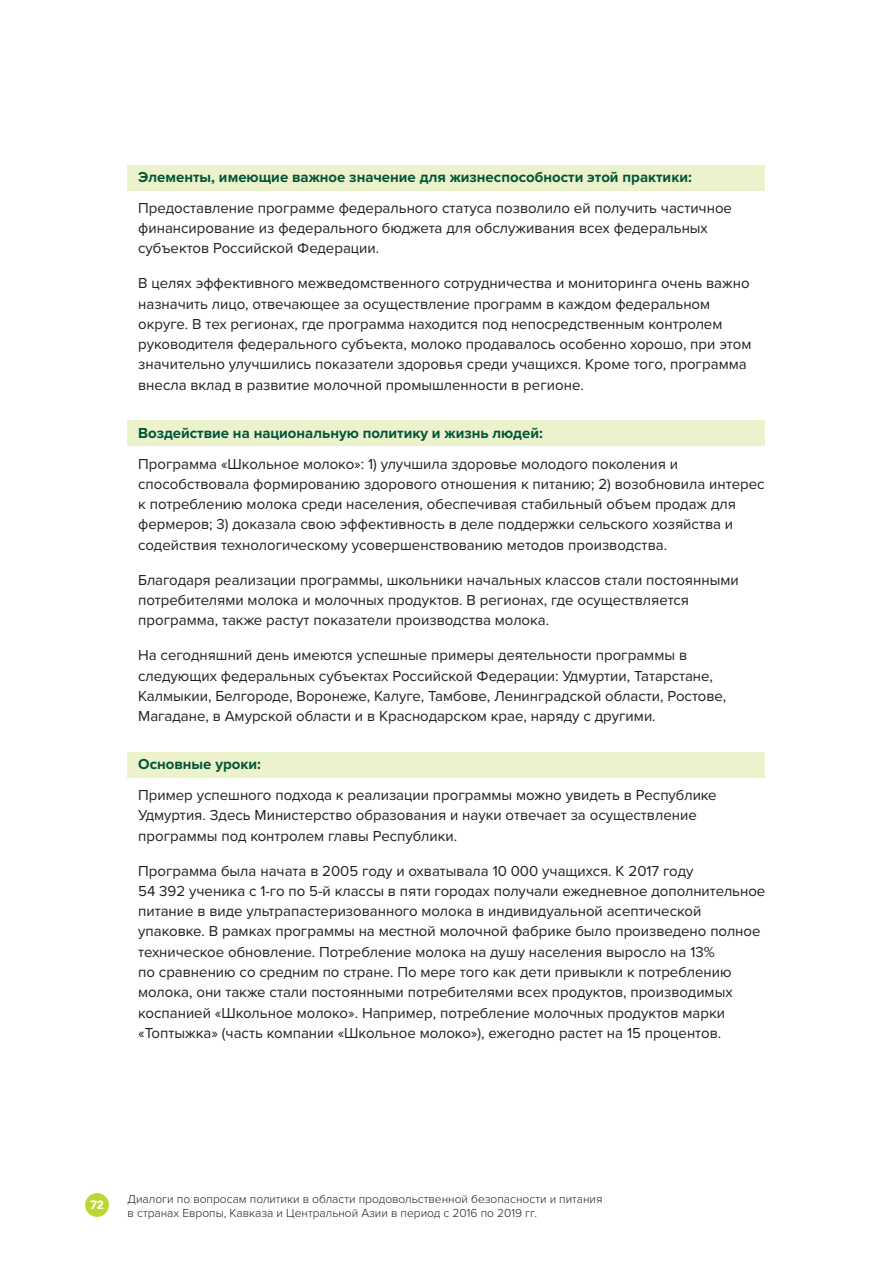
<style>
.page{position:relative;width:893px;height:1263px;background:#fff}
.page>*{position:absolute;margin:0;border:0;box-sizing:border-box;transform-origin:0 0}
.Normal_indented{font:15px/20.2px "Proxima Nova";color:#231f20}
.shaded_sub{font:700 15px "Proxima Nova";color:#005638}
.t1{font:300 12px/13.5px "Proxima Nova";color:#231f20}
.t2{font:900 12px "Avenir";color:#fff}
</style>
<div class="page">
<div style="left:85px;top:1193px;width:24px;height:24px;background:#bed630;border-radius:50%"></div>
<div style="left:128px;top:165px;width:637px;height:25px;background:#ecf2cb"></div>
<div style="left:128px;top:421px;width:637px;height:25px;background:#ecf2cb"></div>
<div style="left:128px;top:752px;width:637px;height:26px;background:#ecf2cb"></div>
<p class="shaded_sub" style="left:138px;top:168px;width:555px">Элементы, имеющие важное значение для жизнеспособности этой практики:</p>
<p class="Normal_indented" style="left:138px;top:198px;width:595px">Предоставление программе федерального статуса позволило ей получить частичное финансирование из федерального бюджета для обслуживания всех федеральных субъектов Российской Федерации.</p>
<p class="Normal_indented" style="left:138px;top:274px;width:615px">В целях эффективного межведомственного сотрудничества и мониторинга очень важно назначить лицо, отвечающее за осуществление программ в каждом федеральном округе. В тех регионах, где программа находится под непосредственным контролем руководителя федерального субъекта, молоко продавалось особенно хорошо, при этом значительно улучшились показатели здоровья среди учащихся. Кроме того, программа внесла вклад в развитие молочной промышленности в регионе.</p>
<p class="shaded_sub" style="left:138px;top:424px;width:406px">Воздействие на национальную политику и жизнь людей:</p>
<p class="Normal_indented" style="left:138px;top:454px;width:628px">Программа «Школьное молоко»: 1) улучшила здоровье молодого поколения и способствовала формированию здорового отношения к питанию; 2) возобновила интерес к потреблению молока среди населения, обеспечивая стабильный объем продаж для фермеров; 3) доказала свою эффективность в деле поддержки сельского хозяйства и содействия технологическому усовершенствованию методов производства.</p>
<p class="Normal_indented" style="left:138px;top:570px;width:602px">Благодаря реализации программы, школьники начальных классов стали постоянными потребителями молока и молочных продуктов. В регионах, где осуществляется программа, также растут показатели производства молока.</p>
<p class="Normal_indented" style="left:138px;top:646px;width:590px">На сегодняшний день имеются успешные примеры деятельности программы в следующих федеральных субъектах Российской Федерации: Удмуртии, Татарстане, Калмыкии, Белгороде, Воронеже, Калуге, Тамбове, Ленинградской области, Ростове, Магадане, в Амурской области и в Краснодарском крае, наряду с другими.</p>
<p class="shaded_sub" style="left:138px;top:755px;width:124px">Основные уроки:</p>
<p class="Normal_indented" style="left:138px;top:785px;width:580px">Пример успешного подхода к реализации программы можно увидеть в Республике<br>Удмуртия. Здесь Министерство образования и науки отвечает за осуществление программы под контролем главы Республики.</p>
<p class="Normal_indented" style="left:138px;top:861px;width:629px">Программа была начата в 2005 году и охватывала 10 000 учащихся. К 2017 году<br>54 392 ученика с 1-го по 5-й классы в пяти городах получали ежедневное дополнительное питание в виде ультрапастеризованного молока в индивидуальной асептической упаковке. В рамках программы на местной молочной фабрике было произведено полное техническое обновление. Потребление молока на душу населения выросло на 13%<br>по сравнению со средним по стране. По мере того как дети привыкли к потреблению молока, они также стали постоянными потребителями всех продуктов, производимых коспанией «Школьное молоко». Например, потребление молочных продуктов марки «Топтыжка» (часть компании «Школьное молоко»), ежегодно растет на 15 процентов.</p>
<p class="t2" style="left:90px;top:1195px;width:15px">72</p>
<p class="t1" style="left:128px;top:1191px;width:476px">Диалоги по вопросам политики в области продовольственной безопасности и питания в странах Европы, Кавказа и Центральной Азии в период с 2016 по 2019 гг.</p>
</div>
